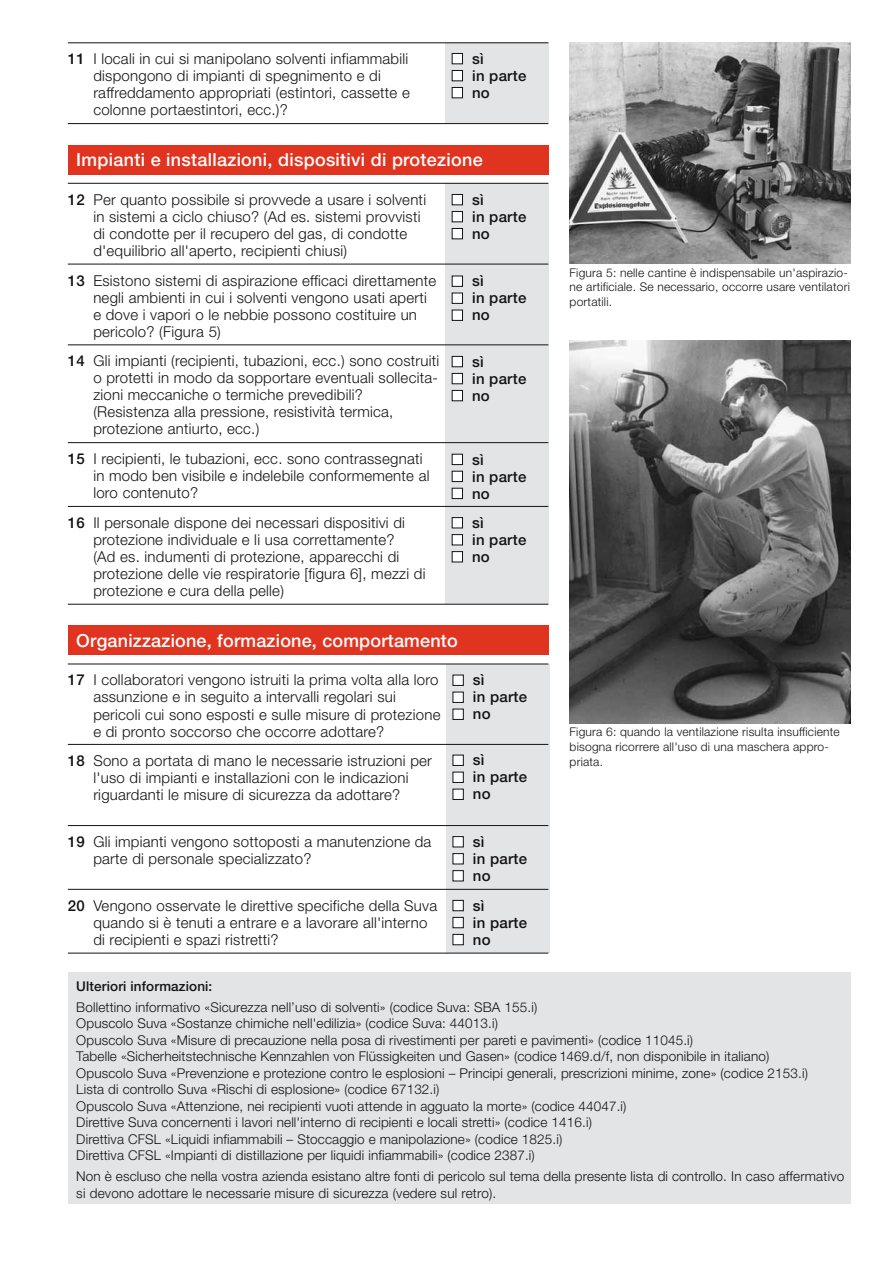
<style>
.page{position:relative;width:893px;height:1263px;background:#fff}
.page>*{position:absolute;margin:0;border:0;box-sizing:border-box;transform-origin:0 0}
.t1{font:500 18px "Helvetica Neue";letter-spacing:.015em;color:#fff}
.t2{font:300 15px/17px "Helvetica Neue";letter-spacing:.015em;color:#141314}
.t3{font:500 15px "Helvetica Neue";letter-spacing:.015em;color:#141314}
.t4{font:300 13.5px/16.5px "Helvetica Neue";letter-spacing:.01em;color:#141314}
.t5{font:500 13.5px "Helvetica Neue";letter-spacing:.01em;color:#141314}
.t6{font:300 12px/14.9px "Helvetica Neue";letter-spacing:.015em;color:#141314}
.t7{font:500 5.55px "Helvetica Neue";color:#606162}
.s1{font-weight:500}
.s2{color:#fff}
</style>
<div class="page">
<div style="left:446px;top:664px;width:103px;height:289px;background:#e3e4e5"></div>
<div style="left:445px;top:184px;width:103px;height:420px;background:#e3e4e5"></div>
<div style="left:445px;top:43px;width:103px;height:80px;background:#e3e4e5"></div>
<hr style="left:68px;top:43px;width:480px;height:1px;background:#141314">
<hr style="left:68px;top:123px;width:480px;height:1px;background:#141314">
<hr style="left:68px;top:664px;width:480px;height:1px;background:#141314">
<hr style="left:68px;top:744px;width:480px;height:1px;background:#141314">
<hr style="left:68px;top:825px;width:480px;height:1px;background:#141314">
<hr style="left:68px;top:889px;width:480px;height:1px;background:#141314">
<hr style="left:68px;top:953px;width:480px;height:1px;background:#141314">
<div style="left:68px;top:145px;width:480px;height:30px;background:#e13420"></div>
<hr style="left:68px;top:183px;width:480px;height:1px;background:#141314">
<hr style="left:68px;top:264px;width:480px;height:1px;background:#141314">
<hr style="left:68px;top:345px;width:480px;height:1px;background:#141314">
<hr style="left:68px;top:442px;width:480px;height:1px;background:#141314">
<hr style="left:68px;top:506px;width:480px;height:1px;background:#141314">
<hr style="left:68px;top:604px;width:480px;height:1px;background:#141314">
<div style="left:68px;top:626px;width:480px;height:29px;background:#e13420"></div>
<div style="left:68px;top:972px;width:782px;height:231px;background:#e3e4e5"></div>
<img style="left:570px;top:340px;width:280px;height:383px">
<img style="left:570px;top:43px;width:280px;height:221px">
<p class="t2" style="left:93px;top:52px;width:318px;text-indent:-26px"><span class="s1">11</span> I locali in cui si manipolano solventi infiammabili dispongono di impianti di spegnimento e di raffreddamento appropriati (estintori, cassette e colonne portaestintori, ecc.)?</p>
<p class="t3" style="left:452px;top:53px;width:34px"><span class="s2">■</span> sì</p>
<p class="t3" style="left:452px;top:70px;width:76px"><span class="s2">■</span> in parte</p>
<p class="t3" style="left:452px;top:87px;width:40px"><span class="s2">■</span> no</p>
<p class="t1" style="left:76px;top:153px;width:408px">Impianti e installazioni, dispositivi di protezione</p>
<p class="t2" style="left:93px;top:192px;width:334px;text-indent:-26px"><span class="s1">12</span> Per quanto possibile si provvede a usare i solventi in sistemi a ciclo chiuso? (Ad es. sistemi provvisti di condotte per il recupero del gas, di condotte d'equilibrio all'aperto, recipienti chiusi)</p>
<p class="t2" style="left:93px;top:273px;width:344px;text-indent:-26px"><span class="s1">13</span> Esistono sistemi di aspirazione efficaci direttamente negli ambienti in cui i solventi vengono usati aperti e dove i vapori o le nebbie possono costituire un pericolo? (Figura 5)</p>
<p class="t2" style="left:93px;top:354px;width:347px;text-indent:-26px"><span class="s1">14</span> Gli impianti (recipienti, tubazioni, ecc.) sono costruiti o protetti in modo da sopportare eventuali sollecita&shy;zioni meccaniche o termiche prevedibili? (Resistenza alla pressione, resistività termica, protezione antiurto, ecc.)</p>
<p class="t2" style="left:93px;top:452px;width:338px;text-indent:-26px"><span class="s1">15</span> I recipienti, le tubazioni, ecc. sono contrassegnati in modo ben visibile e indelebile conformemente al loro contenuto?</p>
<p class="t2" style="left:93px;top:516px;width:334px;text-indent:-26px"><span class="s1">16</span> Il personale dispone dei necessari dispositivi di protezione individuale e li usa correttamente?<br>(Ad es. indumenti di protezione, apparecchi di protezione delle vie respiratorie [figura 6], mezzi di protezione e cura della pelle)</p>
<p class="t1" style="left:76px;top:634px;width:383px">Organizzazione, formazione, comportamento</p>
<p class="t3" style="left:452px;top:194px;width:34px"><span class="s2">■</span> sì</p>
<p class="t3" style="left:452px;top:211px;width:76px"><span class="s2">■</span> in parte</p>
<p class="t3" style="left:452px;top:228px;width:40px"><span class="s2">■</span> no</p>
<p class="t3" style="left:452px;top:276px;width:34px"><span class="s2">■</span> sì</p>
<p class="t3" style="left:452px;top:293px;width:76px"><span class="s2">■</span> in parte</p>
<p class="t3" style="left:452px;top:310px;width:40px"><span class="s2">■</span> no</p>
<p class="t3" style="left:452px;top:356px;width:34px"><span class="s2">■</span> sì</p>
<p class="t3" style="left:452px;top:373px;width:76px"><span class="s2">■</span> in parte</p>
<p class="t3" style="left:452px;top:390px;width:40px"><span class="s2">■</span> no</p>
<p class="t3" style="left:452px;top:454px;width:34px"><span class="s2">■</span> sì</p>
<p class="t3" style="left:452px;top:471px;width:76px"><span class="s2">■</span> in parte</p>
<p class="t3" style="left:452px;top:488px;width:40px"><span class="s2">■</span> no</p>
<p class="t3" style="left:452px;top:517px;width:34px"><span class="s2">■</span> sì</p>
<p class="t3" style="left:452px;top:534px;width:76px"><span class="s2">■</span> in parte</p>
<p class="t3" style="left:452px;top:551px;width:40px"><span class="s2">■</span> no</p>
<p class="t2" style="left:93px;top:673px;width:349px;text-indent:-26px"><span class="s1">17</span> I collaboratori vengono istruiti la prima volta alla loro assunzione e in seguito a intervalli regolari sui pericoli cui sono esposti e sulle misure di protezione e di pronto soccorso che occorre adottare?</p>
<p class="t2" style="left:68px;top:753px;width:366px;text-align:center"><span class="s1">18</span> Sono a portata di mano le necessarie istruzioni per l'uso di impianti e installazioni con le indicazioni riguardanti le misure di sicurezza da adottare?</p>
<p class="t2" style="left:93px;top:835px;width:340px;text-indent:-26px"><span class="s1">19</span> Gli impianti vengono sottoposti a manutenzione da parte di personale specializzato?</p>
<p class="t2" style="left:93px;top:898px;width:345px;text-indent:-26px"><span class="s1">20</span> Vengono osservate le direttive specifiche della Suva quando si è tenuti a entrare e a lavorare all'interno di recipienti e spazi ristretti?</p>
<p class="t3" style="left:452px;top:675px;width:34px"><span class="s2">■</span> sì</p>
<p class="t3" style="left:452px;top:692px;width:76px"><span class="s2">■</span> in parte</p>
<p class="t3" style="left:452px;top:709px;width:40px"><span class="s2">■</span> no</p>
<p class="t3" style="left:452px;top:755px;width:34px"><span class="s2">■</span> sì</p>
<p class="t3" style="left:452px;top:772px;width:76px"><span class="s2">■</span> in parte</p>
<p class="t3" style="left:452px;top:789px;width:40px"><span class="s2">■</span> no</p>
<p class="t3" style="left:452px;top:836px;width:34px"><span class="s2">■</span> sì</p>
<p class="t3" style="left:452px;top:853px;width:76px"><span class="s2">■</span> in parte</p>
<p class="t3" style="left:452px;top:870px;width:40px"><span class="s2">■</span> no</p>
<p class="t3" style="left:452px;top:900px;width:34px"><span class="s2">■</span> sì</p>
<p class="t3" style="left:452px;top:917px;width:76px"><span class="s2">■</span> in parte</p>
<p class="t3" style="left:452px;top:934px;width:40px"><span class="s2">■</span> no</p>
<p class="t7" style="left:595px;top:203px;width:56px;rotate:-1deg">Pericolo d’esplosione</p>
<p class="t6" style="left:570px;top:266px;width:282px">Figura 5: nelle cantine è indispensabile un'aspirazio&shy;ne artificiale. Se necessario, occorre usare ventilatori portatili.</p>
<p class="t6" style="left:570px;top:726px;width:272px">Figura 6: quando la ventilazione risulta insufficiente bisogna ricorrere all'uso di una maschera appro - priata.</p>
<p class="t5" style="left:76px;top:981px;width:138px">Ulteriori informazioni:</p>
<p class="t4" style="left:76px;top:1000px;width:733px">Bollettino informativo «Sicurezza nell’uso di solventi» (codice Suva: SBA 155.i)<br>Opuscolo Suva «Sostanze chimiche nell'edilizia» (codice Suva: 44013.i)<br>Opuscolo Suva «Misure di precauzione nella posa di rivestimenti per pareti e pavimenti» (codice 11045.i)<br>Tabelle «Sicherheitstechnische Kennzahlen von Flüssigkeiten und Gasen» (codice 1469.d/f, non disponibile in italiano)<br>Opuscolo Suva «Prevenzione e protezione contro le esplosioni – Principi generali, prescrizioni minime, zone» (codice 2153.i)<br>Lista di controllo Suva «Rischi di esplosione» (codice 67132.i)<br>Opuscolo Suva «Attenzione, nei recipienti vuoti attende in agguato la morte» (codice 44047.i)<br>Direttive Suva concernenti i lavori nell'interno di recipienti e locali stretti» (codice 1416.i)<br>Direttiva CFSL «Liquidi infiammabili – Stoccaggio e manipolazione» (codice 1825.i)<br>Direttiva CFSL «Impianti di distillazione per liquidi infiammabili» (codice 2387.i)</p>
<p class="t4" style="left:76px;top:1169px;width:769px">Non è escluso che nella vostra azienda esistano altre fonti di pericolo sul tema della presente lista di controllo. In caso affermativo si devono adottare le necessarie misure di sicurezza (vedere sul retro).</p>
</div>
